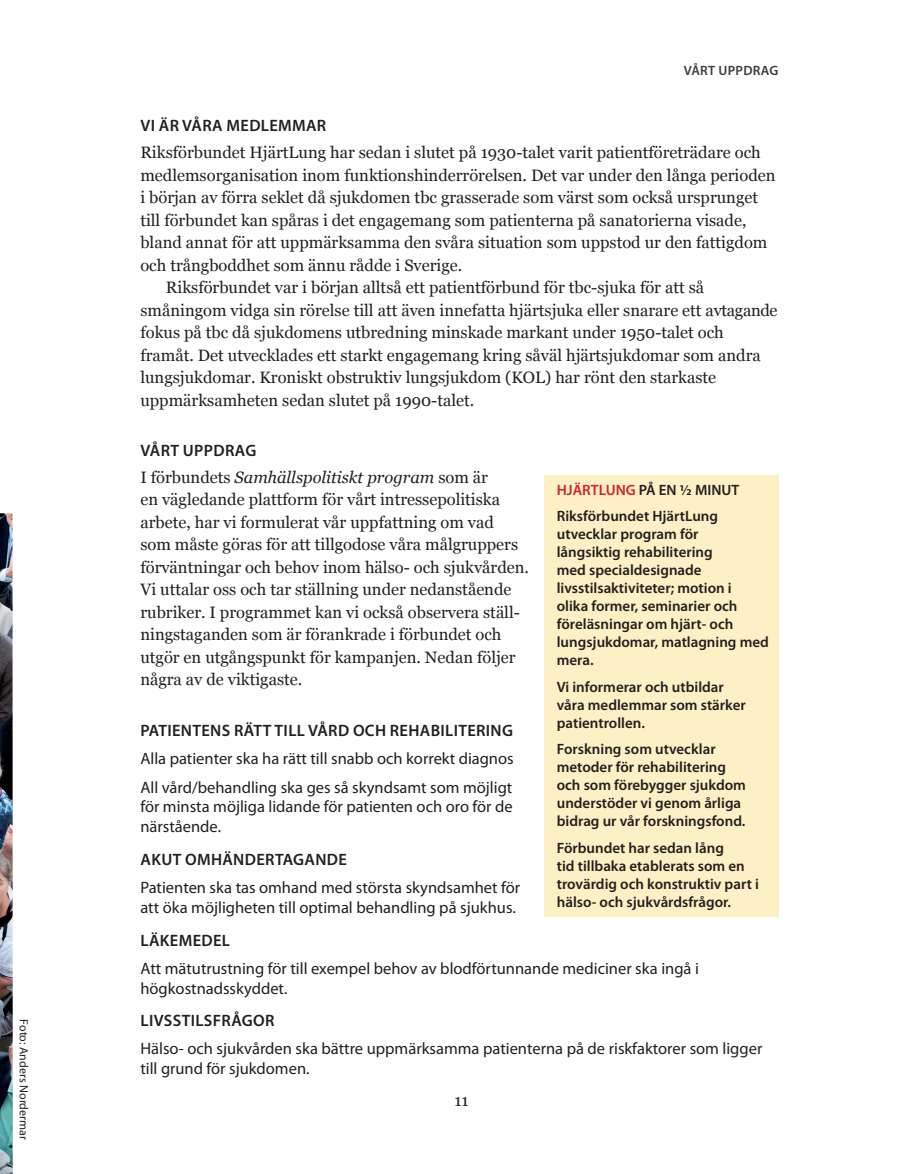
<style>
.page{position:relative;width:919px;height:1174px;background:#fff}
.page>*{position:absolute;margin:0;border:0;box-sizing:border-box;transform-origin:0 0}
.t1{font:16.5px/22.5px "Georgia";color:#231f20}
.t2{font:16.5px/19.8px "Myriad Pro";color:#231f20}
.t3{font:600 16.5px "Myriad Pro";letter-spacing:.02em;color:#231f20}
.t4{font:600 15px/18px "Myriad Pro";color:#231f20}
.t5{font:600 13.5px "Myriad Pro";letter-spacing:.02em;color:#3e3e3f}
.t6{font:12px "Myriad Pro";color:#231f20}
.s1{font-size:13.5px;color:#fff}
.s2{font-style:italic}
.s3{color:#d1232a}
</style>
<div class="page">
<div style="left:544px;top:475px;width:234px;height:441px;background:#fef0c5"></div>
<img style="left:0;top:513px;width:13px;height:661px">
<p class="t6" style="left:31px;top:1019px;width:129px;rotate:90deg">Foto: Anders Nordermar<span class="s1">n</span></p>
<p class="t5" style="left:683px;top:62px;width:96px">VÅRT UPPDRAG</p>
<p class="t3" style="left:140px;top:115px;width:187px">VI ÄR VÅRA MEDLEMMAR</p>
<p class="t1" style="left:140px;top:142px;width:622px">Riksförbundet HjärtLung har sedan i slutet på 1930-talet varit patientföreträdare och</p>
<p class="t1" style="left:140px;top:164px;width:636px">medlemsorganisation inom funktionshinderrörelsen. Det var under den långa perioden</p>
<p class="t1" style="left:140px;top:187px;width:619px">i början av förra seklet då sjukdomen tbc grasserade som värst som också ursprunget</p>
<p class="t1" style="left:140px;top:209px;width:607px">till förbundet kan spåras i det engagemang som patienterna på sanatorierna visade,</p>
<p class="t1" style="left:140px;top:232px;width:628px">bland annat för att uppmärksamma den svåra situation som uppstod ur den fattigdom</p>
<p class="t1" style="left:140px;top:254px;width:323px">och trångboddhet som ännu rådde i Sverige.</p>
<p class="t1" style="left:166px;top:277px;width:539px">Riksförbundet var i början alltså ett patientförbund för tbc-sjuka för att så</p>
<p class="t1" style="left:140px;top:299px;width:638px">småningom vidga sin rörelse till att även innefatta hjärtsjuka eller snarare ett avtagande</p>
<p class="t1" style="left:140px;top:322px;width:585px">fokus på tbc då sjukdomens utbredning minskade markant under 1950-talet och</p>
<p class="t1" style="left:140px;top:344px;width:622px">framåt. Det utvecklades ett starkt engagemang kring såväl hjärtsjukdomar som andra</p>
<p class="t1" style="left:140px;top:367px;width:577px">lungsjukdomar. Kroniskt obstruktiv lungsjukdom (KOL) har rönt den starkaste</p>
<p class="t1" style="left:140px;top:389px;width:335px">uppmärksamheten sedan slutet på 1990-talet.</p>
<p class="t3" style="left:140px;top:440px;width:117px">VÅRT UPPDRAG</p>
<p class="t1" style="left:140px;top:466px;width:390px">I förbundets <span class="s2">Samhällspolitiskt program</span> som är<br>en vägledande plattform för vårt intressepolitiska arbete, har vi formulerat vår uppfattning om vad<br>som måste göras för att tillgodose våra målgruppers förväntningar och behov inom hälso- och sjukvården.<br>Vi uttalar oss och tar ställning under nedanstående rubriker. I programmet kan vi också observera ställ&shy;ningstaganden som är förankrade i förbundet och utgör en utgångspunkt för kampanjen. Nedan följer några av de viktigaste.</p>
<p class="t3" style="left:140px;top:720px;width:374px">PATIENTENS RÄTT TILL VÅRD OCH REHABILITERING</p>
<p class="t2" style="left:140px;top:744px;width:375px;line-height:28.3px">Alla patienter ska ha rätt till snabb och korrekt diagnos<br>All vård/behandling ska ges så skyndsamt som möjligt</p>
<p class="t2" style="left:140px;top:796px;width:374px">för minsta möjliga lidande för patienten och oro för de närstående.</p>
<p class="t3" style="left:140px;top:848px;width:208px">AKUT OMHÄNDERTAGANDE</p>
<p class="t2" style="left:140px;top:877px;width:381px">Patienten ska tas omhand med största skyndsamhet för att öka möjligheten till optimal behandling på sjukhus.</p>
<p class="t3" style="left:140px;top:929px;width:91px">LÄKEMEDEL</p>
<p class="t2" style="left:140px;top:958px;width:560px">Att mätutrustning för till exempel behov av blodförtunnande mediciner ska ingå i högkostnadsskyddet.</p>
<p class="t3" style="left:140px;top:1010px;width:135px">LIVSSTILSFRÅGOR</p>
<p class="t2" style="left:140px;top:1038px;width:623px">Hälso- och sjukvården ska bättre uppmärksamma patienterna på de riskfaktorer som ligger till grund för sjukdomen.</p>
<p class="t4" style="left:556px;top:476px;width:184px;line-height:26.5px"><span class="s3">HJÄRTLUNG</span> PÅ EN ½ MINUT<br>Riksförbundet HjärtLung</p>
<p class="t4" style="left:556px;top:525px;width:213px">utvecklar program för<br>långsiktig rehabilitering<br>med specialdesignade livsstilsaktiviteter; motion i<br>olika former, seminarier och föreläsningar om hjärt- och lungsjukdomar, matlagning med mera.</p>
<p class="t4" style="left:556px;top:677px;width:190px">Vi informerar och utbildar våra medlemmar som stärker patientrollen.</p>
<p class="t4" style="left:556px;top:740px;width:191px">Forskning som utvecklar metoder för rehabilitering och som förebygger sjukdom understöder vi genom årliga bidrag ur vår forskningsfond.</p>
<p class="t4" style="left:556px;top:838px;width:204px">Förbundet har sedan lång<br>tid tillbaka etablerats som en trovärdig och konstruktiv part i hälso- och sjukvårdsfrågor.</p>
<p class="t1" style="left:454px;top:1089px;width:16px">11</p>
</div>
